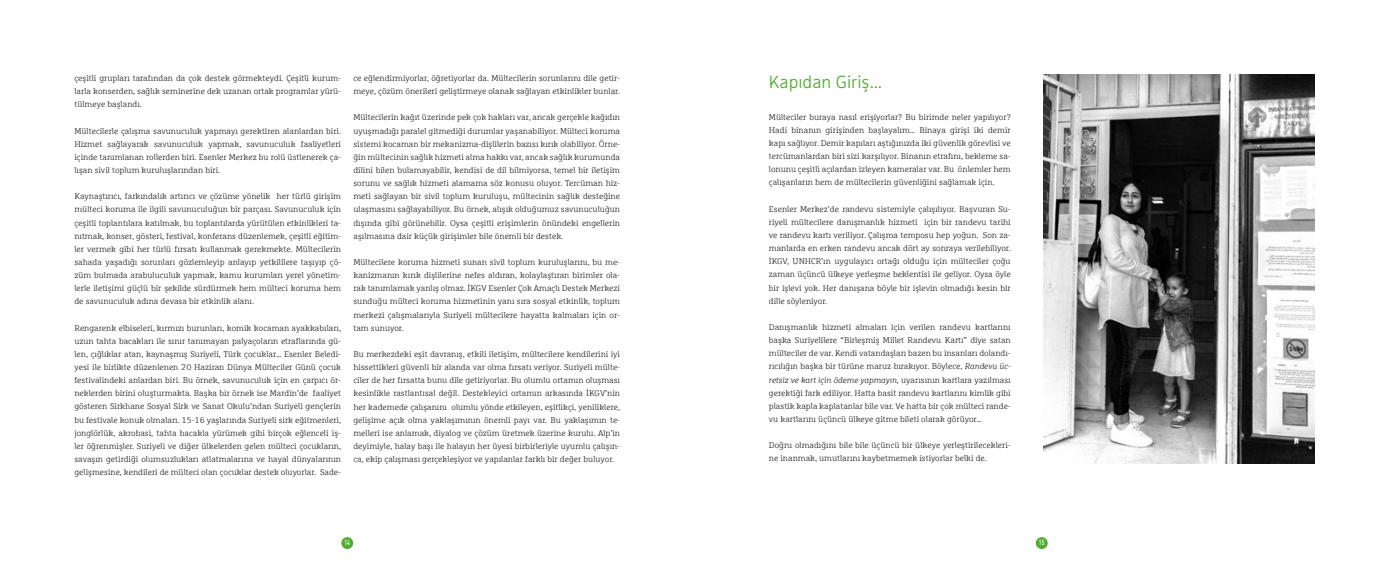
<style>
.page{position:relative;width:1389px;height:571px;background:#fff}
.page>*{position:absolute;margin:0;border:0;box-sizing:border-box;transform-origin:0 0}
.t1{font:300 17.5px "Marselis Pro";color:#4fad2f}
.t2{font:300 8.31px/13.1px "Marselis Slab Offc Pro";color:#231f20;text-align:justify}
.t3{font:500 7.35px "DIN Cond";color:#fff}
.s1{font-style:italic}
</style>
<div class="page">
<div style="left:341px;top:537px;width:12px;height:12px;background:#4fad2f;border-radius:50%"></div>
<div style="left:1036px;top:537px;width:12px;height:12px;background:#4fad2f;border-radius:50%"></div>
<img style="left:1043px;top:74px;width:271px;height:389px">
<p class="t2" style="left:74px;top:71px;width:268px">çeşitli grupları tarafından da çok destek görmekteydi. Çeşitli kurum&shy;larla konserden, sağlık seminerine dek uzanan ortak programlar yürü&shy;tülmeye başlandı.</p>
<p class="t2" style="left:74px;top:124px;width:268px">Mültecilerle çalışma savunuculuk yapmayı gerektiren alanlardan biri.<br>Hizmet sağlayarak savunuculuk yapmak, savunuculuk faaliyetleri içinde tanımlanan rollerden biri. Esenler Merkez bu rolü üstlenerek ça&shy;lışan sivil toplum kuruluşlarından biri.</p>
<p class="t2" style="left:74px;top:189px;width:268px">Kaynaştırıcı, farkındalık artırıcı ve çözüme yönelik her türlü girişim mülteci koruma ile ilgili savunuculuğun bir parçası. Savunuculuk için çeşitli toplantılara katılmak, bu toplantılarda yürütülen etkinlikleri ta&shy;nıtmak, konser, gösteri, festival, konferans düzenlemek, çeşitli eğitim&shy;ler vermek gibi her türlü fırsatı kullanmak gerekmekte. Mültecilerin sahada yaşadığı sorunları gözlemleyip anlayıp yetkililere taşıyıp çö&shy;züm bulmada arabuluculuk yapmak, kamu kurumları yerel yönetim&shy;lerle iletişimi güçlü bir şekilde sürdürmek hem mülteci koruma hem de savunuculuk adına devasa bir etkinlik alanı.</p>
<p class="t2" style="left:74px;top:321px;width:268px">Rengarenk elbiseleri, kırmızı burunları, komik kocaman ayakkabıları, uzun tahta bacakları ile sınır tanımayan palyaçoların etraflarında gü&shy;len, çığlıklar atan, kaynaşmış Suriyeli, Türk çocuklar… Esenler Beledi&shy;yesi ile birlikte düzenlenen 20 Haziran Dünya Mülteciler Günü çocuk festivalindeki anlardan biri. Bu örnek, savunuculuk için en çarpıcı ör&shy;neklerden birini oluşturmakta. Başka bir örnek ise Mardin’de faaliyet gösteren Sirkhane Sosyal Sirk ve Sanat Okulu’ndan Suriyeli gençlerin bu festivale konuk olmaları. 15-16 yaşlarında Suriyeli sirk eğitmenleri, jonglörlük, akrobasi, tahta bacakla yürümek gibi birçok eğlenceli iş&shy;ler öğrenmişler. Suriyeli ve diğer ülkelerden gelen mülteci çocukların, savaşın getirdiği olumsuzlukları atlatmalarına ve hayal dünyalarının gelişmesine, kendileri de mülteci olan çocuklar destek oluyorlar. Sade-</p>
<p class="t2" style="left:353px;top:71px;width:268px">ce eğlendirmiyorlar, öğretiyorlar da. Mültecilerin sorunlarını dile getir&shy;meye, çözüm önerileri geliştirmeye olanak sağlayan etkinlikler bunlar.</p>
<p class="t2" style="left:353px;top:111px;width:268px">Mültecilerin kağıt üzerinde pek çok hakları var, ancak gerçekle kağıdın uyuşmadığı paralel gitmediği durumlar yaşanabiliyor. Mülteci koruma sistemi kocaman bir mekanizma-dişlilerin bazısı kırık olabiliyor. Örne&shy;ğin mültecinin sağlık hizmeti alma hakkı var, ancak sağlık kurumunda dilini bilen bulamayabilir, kendisi de dil bilmiyorsa, temel bir iletişim sorunu ve sağlık hizmeti alamama söz konusu oluyor. Tercüman hiz&shy;meti sağlayan bir sivil toplum kuruluşu, mültecinin sağlık desteğine ulaşmasını sağlayabiliyor. Bu örnek, alışık olduğumuz savunuculuğun dışında gibi görünebilir. Oysa çeşitli erişimlerin önündeki engellerin aşılmasına dair küçük girişimler bile önemli bir destek.</p>
<p class="t2" style="left:353px;top:255px;width:268px">Mültecilere koruma hizmeti sunan sivil toplum kuruluşlarını, bu me&shy;kanizmanın kırık dişlilerine nefes aldıran, kolaylaştıran birimler ola&shy;rak tanımlamak yanlış olmaz. İKGV Esenler Çok Amaçlı Destek Merkezi sunduğu mülteci koruma hizmetinin yanı sıra sosyal etkinlik, toplum merkezi çalışmalarıyla Suriyeli mültecilere hayatta kalmaları için or&shy;tam sunuyor.</p>
<p class="t2" style="left:353px;top:347px;width:268px">Bu merkezdeki eşit davranış, etkili iletişim, mültecilere kendilerini iyi hissettikleri güvenli bir alanda var olma fırsatı veriyor. Suriyeli mülte&shy;ciler de her fırsatta bunu dile getiriyorlar. Bu olumlu ortamın oluşması kesinlikle rastlantısal değil. Destekleyici ortamın arkasında İKGV’nin her kademede çalışanını olumlu yönde etkileyen, eşitlikçi, yeniliklere, gelişime açık olma yaklaşımının önemli payı var. Bu yaklaşımın te&shy;melleri ise anlamak, diyalog ve çözüm üretmek üzerine kurulu. Alp’in deyimiyle, halay başı ile halayın her üyesi birbirleriyle uyumlu çalışın&shy;ca, ekip çalışması gerçekleşiyor ve yapılanlar farklı bir değer buluyor.</p>
<h1 class="t1" style="left:769px;top:71px;width:115px">Kapıdan Giriş...</h1>
<p class="t2" style="left:769px;top:110px;width:243px">Mülteciler buraya nasıl erişiyorlar? Bu birimde neler yapılıyor?<br>Hadi binanın girişinden başlayalım… Binaya girişi iki demir kapı sağlıyor. Demir kapıları aştığınızda iki güvenlik görevlisi ve tercümanlardan biri sizi karşılıyor. Binanın etrafını, bekleme sa&shy;lonunu çeşitli açılardan izleyen kameralar var. Bu önlemler hem çalışanların hem de mültecilerin güvenliğini sağlamak için.</p>
<p class="t2" style="left:769px;top:202px;width:243px">Esenler Merkez’de randevu sistemiyle çalışılıyor. Başvuran Su&shy;riyeli mültecilere danışmanlık hizmeti için bir randevu tarihi ve randevu kartı veriliyor. Çalışma temposu hep yoğun. Son za&shy;manlarda en erken randevu ancak dört ay sonraya verilebiliyor.<br>İKGV, UNHCR’ın uygulayıcı ortağı olduğu için mülteciler çoğu zaman üçüncü ülkeye yerleşme beklentisi ile geliyor. Oysa öyle bir işlevi yok. Her danışana böyle bir işlevin olmadığı kesin bir dille söyleniyor.</p>
<p class="t2" style="left:769px;top:320px;width:243px">Danışmanlık hizmeti almaları için verilen randevu kartlarını başka Suriyelilere “Birleşmiş Millet Randevu Kartı” diye satan mülteciler de var. Kendi vatandaşları bazen bu insanları dolandı&shy;rıcılığın başka bir türüne maruz bırakıyor. Böylece, <span class="s1">Randevu üc&shy;retsiz ve kart için ödeme yapmayın,</span> uyarısının kartlara yazılması gerektiği fark ediliyor. Hatta basit randevu kartlarını kimlik gibi plastik kapla kaplatanlar bile var. Ve hatta bir çok mülteci rande&shy;vu kartlarını üçüncü ülkeye gitme bileti olarak görüyor…</p>
<p class="t2" style="left:769px;top:438px;width:243px">Doğru olmadığını bile bile üçüncü bir ülkeye yerleştirilecekleri&shy;ne inanmak, umutlarını kaybetmemek istiyorlar belki de.</p>
<p class="t3" style="left:344px;top:538px;width:7px">14</p>
<p class="t3" style="left:1039px;top:538px;width:7px">15</p>
</div>
